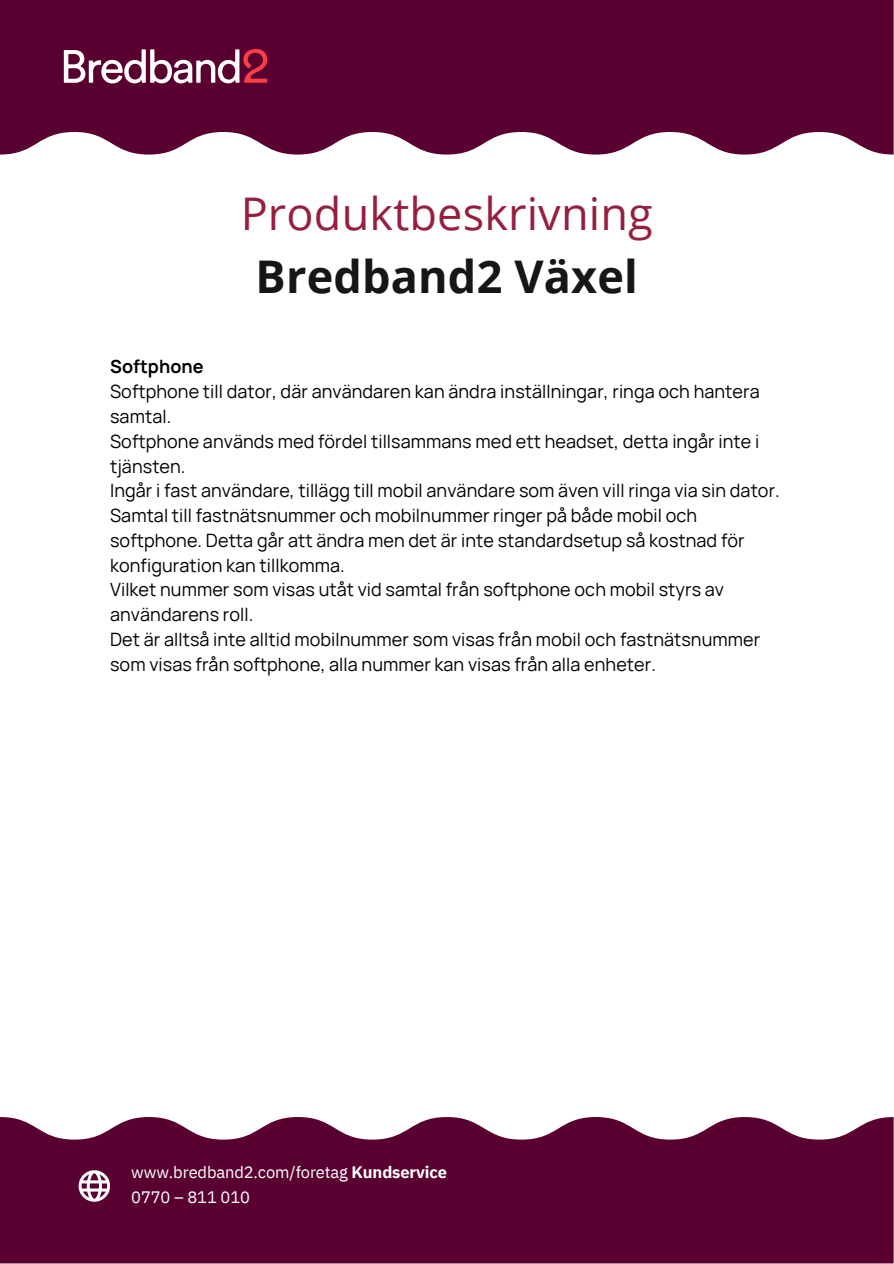
<style>
.page{position:relative;width:894px;height:1264px;background:#fff}
.page>*{position:absolute;margin:0;border:0;box-sizing:border-box;transform-origin:0 0}
.t1{font:45px/63px "Open Sans";letter-spacing:.005em;color:#961f3e;text-align:center}
.t2{font:18px/24.8px "Manrope";letter-spacing:.005em;color:#000}
.t3{font:700 18px "Manrope";letter-spacing:.005em;color:#000}
.t4{font:16.5px "IBM Plex Sans";letter-spacing:-.01em;color:#fff}
.s1{font-weight:700;color:#171615}
.s2{font-weight:700}
</style>
<div class="page">
<svg style="left:0;top:0;width:893px;height:154px;background:#65123f"></svg>
<svg style="left:64px;top:49px;width:203px;height:34px"></svg>
<svg style="left:0;top:1117px;width:893px;height:146px;background:#661440"></svg>
<svg style="left:79px;top:1170px;width:31px;height:31px"></svg>
<p class="t1" style="left:241px;top:181px;width:413px">Produktbeskrivning<br><span class="s1">Bredband2 Växel</span></p>
<p class="t3" style="left:110px;top:353px;width:95px">Softphone</p>
<p class="t2" style="left:110px;top:379px;width:651px">Softphone till dator, där användaren kan ändra inställningar, ringa och hantera samtal.</p>
<p class="t2" style="left:110px;top:428px;width:650px">Softphone används med fördel tillsammans med ett headset, detta ingår inte i tjänsten.</p>
<p class="t2" style="left:110px;top:478px;width:671px">Ingår i fast användare, tillägg till mobil användare som även vill ringa via sin dator.</p>
<p class="t2" style="left:110px;top:503px;width:636px">Samtal till fastnätsnummer och mobilnummer ringer på både mobil och softphone. Detta går att ändra men det är inte standardsetup så kostnad för konfiguration kan tillkomma.</p>
<p class="t2" style="left:110px;top:577px;width:615px">Vilket nummer som visas utåt vid samtal från softphone och mobil styrs av användarens roll.</p>
<p class="t2" style="left:110px;top:626px;width:651px">Det är alltså inte alltid mobilnummer som visas från mobil och fastnätsnummer som visas från softphone, alla nummer kan visas från alla enheter.</p>
<h1 class="t4" style="left:131px;top:1161px;width:317px">www.bredband2.com/foretag <span class="s2">Kundservice</span></h1>
<h2 class="t4" style="left:131px;top:1186px;width:120px">0770 – 811 010</h2>
</div>
